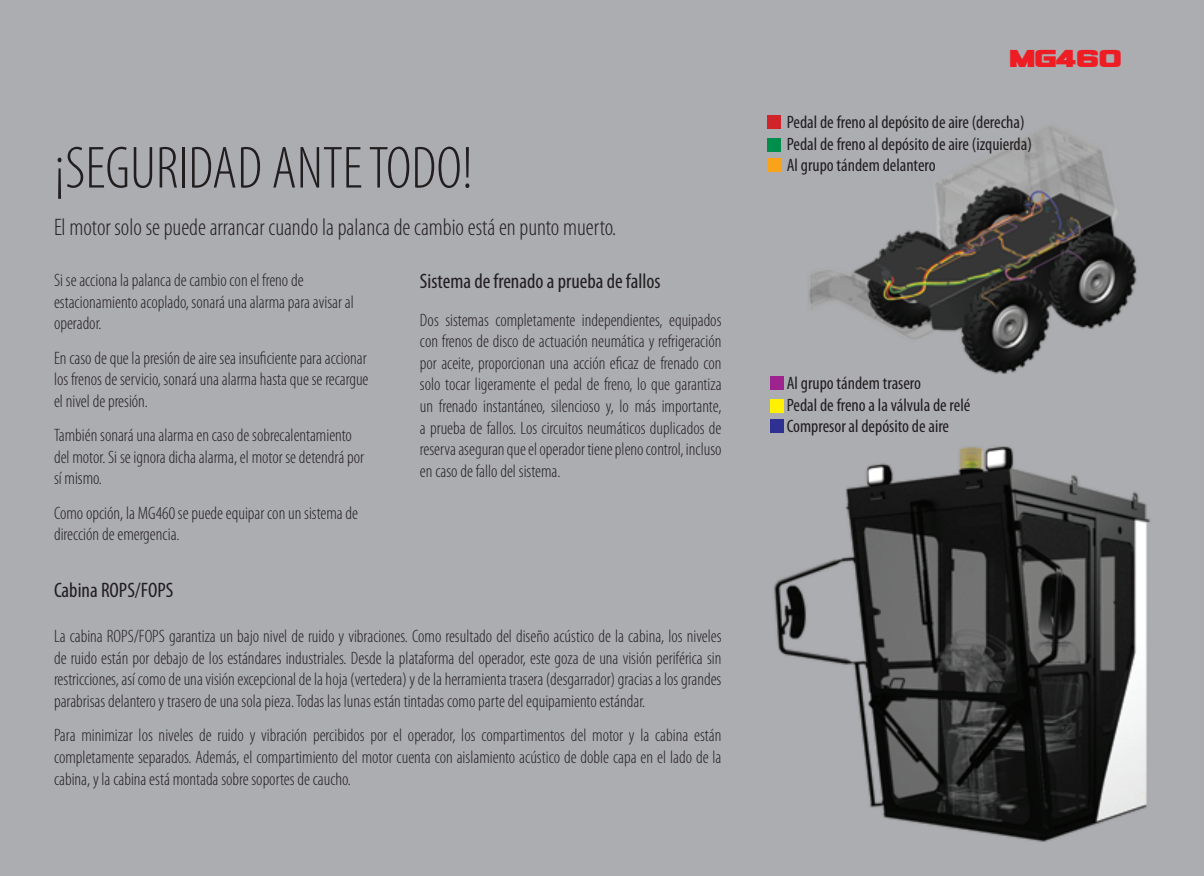
<style>
.page{position:relative;width:1204px;height:876px;background:#fff}
.page>*{position:absolute;margin:0;border:0;box-sizing:border-box;transform-origin:0 0}
.t1{font:300 condensed 60px "Myriad Pro";color:#221e20}
.t2{font:34.2px "Vipnagorgialla";color:#ee1d23}
.t3{font:300 condensed 24px "Myriad Pro";color:#221e20}
.t4{font:condensed 21px "Myriad Pro";color:#221e20}
.t5{font:300 condensed 18px/21.6px "Myriad Pro";color:#221e20;text-align:justify}
.t6{font:condensed 18px "Myriad Pro";color:#221e20}
</style>
<div class="page">
<img style="left:0;top:0;width:1203px;height:876px">
<div style="left:767px;top:115px;width:13px;height:14px;background:#d1232a"></div>
<div style="left:767px;top:138px;width:13px;height:13px;background:#008e4c"></div>
<div style="left:767px;top:158px;width:13px;height:13px;background:#f9a31b"></div>
<div style="left:770px;top:376px;width:13px;height:14px;background:#9d248e"></div>
<div style="left:770px;top:399px;width:13px;height:13px;background:#fff101"></div>
<div style="left:770px;top:419px;width:13px;height:13px;background:#2e3092"></div>
<h1 class="t1" style="left:54px;top:136px;width:420px">¡SEGURIDAD ANTE TODO!</h1>
<h3 class="t3" style="left:54px;top:215px;width:564px">El motor solo se puede arrancar cuando la palanca de cambio está en punto muerto.</h3>
<p class="t5" style="left:54px;top:270px;width:251px">Si se acciona la palanca de cambio con el freno de</p>
<p class="t4" style="left:420px;top:269px;width:242px">Sistema de frenado a prueba de fallos</p>
<p class="t5" style="left:54px;top:291px;width:301px">estacionamiento acoplado, sonará una alarma para avisar al operador.</p>
<p class="t5" style="left:54px;top:347px;width:316px">En caso de que la presión de aire sea insuficiente para accionar los frenos de servicio, sonará una alarma hasta que se recargue el nivel de presión.</p>
<p class="t5" style="left:54px;top:425px;width:311px;text-align:left">También sonará una alarma en caso de sobrecalentamiento del motor. Si se ignora dicha alarma, el motor se detendrá por sí mismo.</p>
<p class="t5" style="left:54px;top:502px;width:306px">Como opción, la MG460 se puede equipar con un sistema de dirección de emergencia.</p>
<p class="t5" style="left:420px;top:309px;width:303px">Dos sistemas completamente independientes, equipados con frenos de disco de actuación neumática y refrigeración por aceite, proporcionan una acción eficaz de frenado con solo tocar ligeramente el pedal de freno, lo que garantiza un frenado instantáneo, silencioso y, lo más importante, a prueba de fallos. Los circuitos neumáticos duplicados de reserva aseguran que el operador tiene pleno control, incluso en caso de fallo del sistema.</p>
<p class="t4" style="left:54px;top:578px;width:121px">Cabina ROPS/FOPS</p>
<p class="t5" style="left:54px;top:626px;width:669px">La cabina ROPS/FOPS garantiza un bajo nivel de ruido y vibraciones. Como resultado del diseño acústico de la cabina, los niveles de ruido están por debajo de los estándares industriales. Desde la plataforma del operador, este goza de una visión periférica sin restricciones, así como de una visión excepcional de la hoja (vertedera) y de la herramienta trasera (desgarrador) gracias a los grandes parabrisas delantero y trasero de una sola pieza. Todas las lunas están tintadas como parte del equipamiento estándar.</p>
<p class="t5" style="left:54px;top:725px;width:669px">Para minimizar los niveles de ruido y vibración percibidos por el operador, los compartimentos del motor y la cabina están completamente separados. Además, el compartimiento del motor cuenta con aislamiento acústico de doble capa en el lado de la cabina, y la cabina está montada sobre soportes de caucho.</p>
<h2 class="t2" style="left:1009px;top:43px;width:114px">MG460</h2>
<p class="t6" style="left:786px;top:111px;width:239px">Pedal de freno al depósito de aire (derecha)</p>
<p class="t6" style="left:786px;top:133px;width:246px">Pedal de freno al depósito de aire (izquierda)</p>
<p class="t6" style="left:786px;top:155px;width:150px">Al grupo tándem delantero</p>
<p class="t6" style="left:786px;top:372px;width:136px">Al grupo tándem trasero</p>
<p class="t6" style="left:786px;top:394px;width:185px">Pedal de freno a la válvula de relé</p>
<p class="t6" style="left:786px;top:415px;width:164px">Compresor al depósito de aire</p>
</div>
